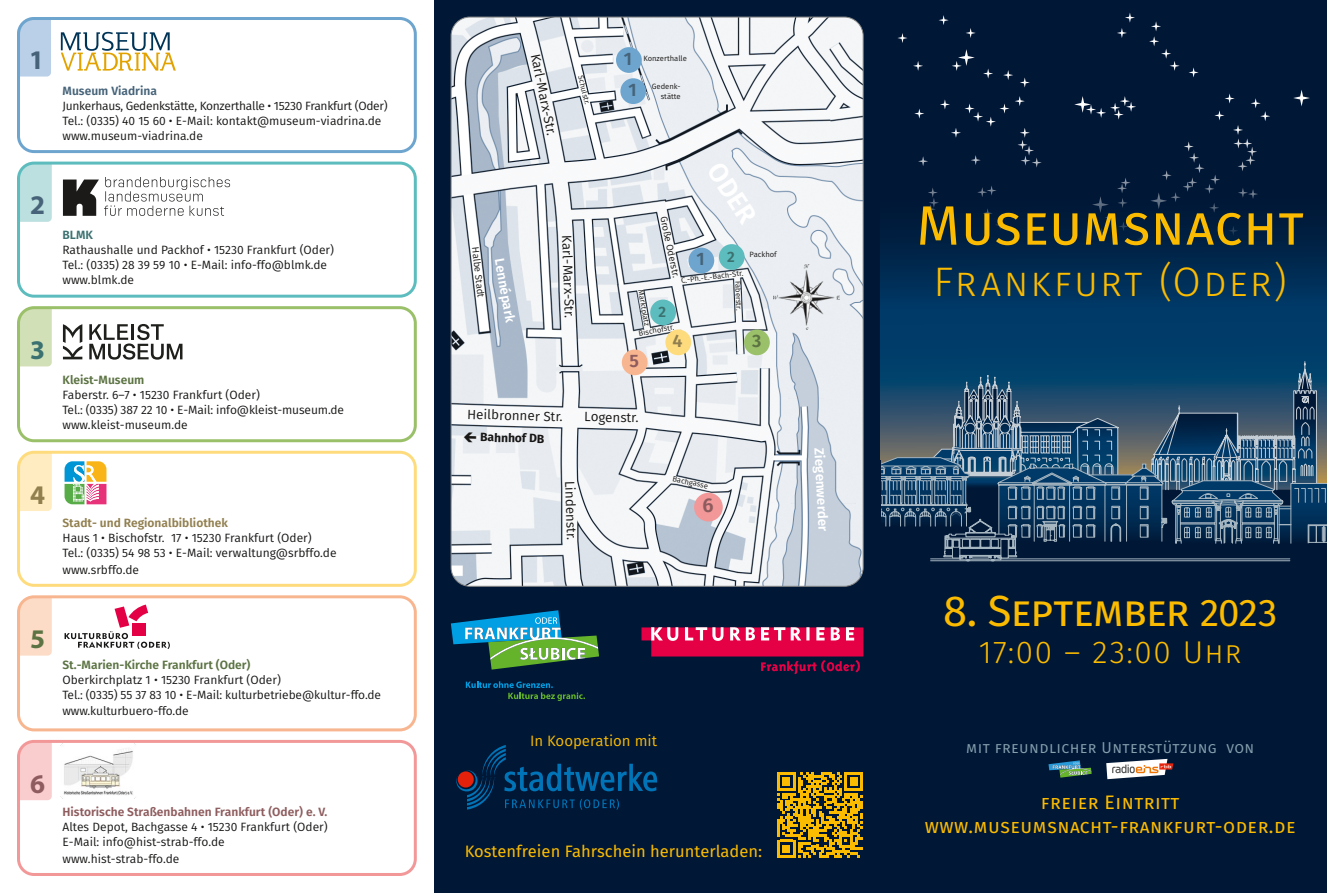
<style>
.page{position:relative;width:1327px;height:893px;background:#fff}
.page>*{position:absolute;margin:0;border:0;box-sizing:border-box;transform-origin:0 0}
.t1{font:55.5px "Fira Sans";letter-spacing:.005em;color:#fbbb00}
.t2{font:43.5px "Fira Sans";letter-spacing:-.025em;color:#fbbb00}
.t3{font:300 41.25px "Fira Sans";letter-spacing:.05em;color:#fbbb00}
.t4{font:300 31.5px "Fira Sans";letter-spacing:.045em;color:#fbbb00}
.t5{font:700 27px "Myriad Pro";color:#466379}
.t6{font:700 27px "Myriad Pro";color:#3b7170}
.t7{font:700 27px "Myriad Pro";color:#5c7343}
.t8{font:700 27px "Myriad Pro";color:#917f4f}
.t9{font:700 27px "Myriad Pro";color:#8e5c5e}
.t10{font:600 26.7px "Fira Sans";color:#fff}
.t11{font:600 19.95px "Fira Sans";color:#8e5c5e}
.t12{font:19.5px/24.8px "Fira Sans";letter-spacing:.025em;color:#fbbb00;text-align:center}
.t13{font:600 18px/31.2px "Fira Sans";color:#466379}
.t14{font:600 18px "Fira Sans";color:#917f4f}
.t15{font:600 18px "Fira Sans";color:#8e5c5e}
.t16{font:600 18px "Fira Sans";color:#5c7343}
.t17{font:16.5px "Fira Sans";color:#fbbb00}
.t18{font:15.75px "Fira Sans";letter-spacing:.025em;color:#869fad}
.t19{font:15px "Fira Sans";color:#fbbb00}
.t20{font:600 15px "Fira Sans";color:#3b7170}
.t21{font:13.35px "Fira Sans";color:#181716}
.t22{font:600 13.35px "Fira Sans";color:#fff}
.t23{font:12px/15px "Fira Sans";color:#181716}
.t24{font:600 12px "Fira Sans";color:#5c7343}
.t25{font:600 12px "Fira Sans";color:#8e5c5e}
.t26{font:600 12px "Fira Sans";color:#917f4f}
.t27{font:600 12px "Fira Sans";color:#466379}
.t28{font:700 12px "Fira Sans";color:#181716}
.t29{font:600 12px "Fira Sans";color:#3b7170}
.t30{font:9.6px "Fira Sans";color:#181716}
.t31{font:7.65px/9.6px "Fira Sans";color:#181716;text-align:right}
.s1{font-size:38.55px}
</style>
<div class="page">
<div style="left:434px;top:0;width:446px;height:893px;background:#001736"></div>
<img style="left:451px;top:17px;width:412px;height:569px">
<img style="left:773px;top:264px;width:66px;height:65px">
<div style="left:694px;top:493px;width:29px;height:28px;background:#f39899;border-radius:50%"></div>
<svg style="left:21px;top:162px;width:31px;height:60px;background:#bcdfdf"></svg>
<div style="left:21px;top:310px;width:31px;height:56px;background:#d1e0b6"></div>
<div style="left:21px;top:599px;width:31px;height:57px;background:#fcdcc6"></div>
<div style="left:21px;top:451px;width:31px;height:60px;background:#ffecc1"></div>
<div style="left:17px;top:17px;width:34px;height:60px;background:#bad0e8"></div>
<div style="left:21px;top:744px;width:31px;height:56px;background:#f9cdcd"></div>
<div style="left:17px;top:162px;width:400px;height:136px;border:3px solid #5dbdbe;border-radius:16px"></div>
<div style="left:17px;top:306px;width:400px;height:136px;border:3px solid #9bc06a;border-radius:16px"></div>
<div style="left:17px;top:595px;width:400px;height:136px;border:3px solid #f8b690;border-radius:16px"></div>
<div style="left:17px;top:451px;width:400px;height:136px;border:3px solid #fedc7e;border-radius:16px"></div>
<div style="left:17px;top:17px;width:400px;height:136px;border:3px solid #6da5cf;border-radius:16px"></div>
<div style="left:17px;top:740px;width:400px;height:136px;border:3px solid #f39899;border-radius:16px"></div>
<div style="left:881px;top:139px;width:446px;height:754px;background:#001736"></div>
<svg style="left:880px;top:139px;width:447px;height:222px;background:#00325c"></svg>
<svg style="left:880px;top:361px;width:447px;height:200px"></svg>
<svg style="left:1048px;top:760px;width:43px;height:18px"></svg>
<div style="left:880px;top:0;width:447px;height:139px;background:#001736"></div>
<svg style="left:65px;top:605px;width:105px;height:44px"></svg>
<svg style="left:61px;top:32px;width:115px;height:39px"></svg>
<svg style="left:63px;top:324px;width:19px;height:35px"></svg>
<svg style="left:89px;top:324px;width:93px;height:36px"></svg>
<svg style="left:65px;top:461px;width:41px;height:43px"></svg>
<img style="left:60px;top:743px;width:77px;height:55px">
<svg style="left:63px;top:177px;width:167px;height:39px"></svg>
<svg style="left:641px;top:627px;width:222px;height:47px"></svg>
<svg style="left:451px;top:610px;width:148px;height:60px"></svg>
<svg style="left:466px;top:681px;width:119px;height:20px"></svg>
<svg style="left:1106px;top:759px;width:67px;height:20px"></svg>
<div style="left:665px;top:329px;width:26px;height:26px;background:#fedc7e;border-radius:50%"></div>
<div style="left:616px;top:47px;width:26px;height:26px;background:#6da5cf;border-radius:50%"></div>
<div style="left:620px;top:78px;width:26px;height:26px;background:#6da5cf;border-radius:50%"></div>
<div style="left:688px;top:248px;width:26px;height:25px;background:#6da5cf;border-radius:50%"></div>
<div style="left:622px;top:349px;width:25px;height:26px;background:#f8b690;border-radius:50%"></div>
<div style="left:744px;top:329px;width:26px;height:26px;background:#9bc06a;border-radius:50%"></div>
<div style="left:650px;top:300px;width:26px;height:25px;background:#5dbdbe;border-radius:50%"></div>
<div style="left:719px;top:244px;width:25px;height:26px;background:#5dbdbe;border-radius:50%"></div>
<svg style="left:897px;top:13px;width:413px;height:235px"></svg>
<svg style="left:777px;top:772px;width:86px;height:86px"></svg>
<svg style="left:456px;top:745px;width:201px;height:65px"></svg>
<div style="left:877px;top:523px;width:7px;height:370px;background:#001736"></div>
<svg style="left:464px;top:432px;width:12px;height:11px"></svg>
<h3 class="t5" style="left:29px;top:42px;width:16px">1</h3>
<p class="t27" style="left:63px;top:81px;width:96px">Museum Viadrina</p>
<p class="t23" style="left:63px;top:98px;width:327px">Junkerhaus, Gedenkstätte, Konzerthalle • 15230 Frankfurt (Oder)<br>Tel.: (0335) 40 15 60 • E-Mail: kontakt@museum-viadrina.de www.museum-viadrina.de</p>
<h3 class="t5" style="left:30px;top:188px;width:16px">2</h3>
<p class="t29" style="left:63px;top:225px;width:32px">BLMK</p>
<p class="t23" style="left:63px;top:242px;width:273px">Rathaushalle und Packhof • 15230 Frankfurt (Oder)<br>Tel.: (0335) 28 39 59 10 • E-Mail: info-ffo@blmk.de www.blmk.de</p>
<h3 class="t6" style="left:30px;top:332px;width:16px">3</h3>
<p class="t24" style="left:63px;top:370px;width:83px">Kleist-Museum</p>
<p class="t23" style="left:63px;top:387px;width:283px">Faberstr. 6–7 • 15230 Frankfurt (Oder)<br>Tel.: (0335) 387 22 10 • E-Mail: info@kleist-museum.de www.kleist-museum.de</p>
<h3 class="t8" style="left:30px;top:477px;width:16px">4</h3>
<p class="t26" style="left:63px;top:513px;width:167px">Stadt- und Regionalbibliothek</p>
<p class="t23" style="left:63px;top:530px;width:275px">Haus 1 • Bischofstr. 17 • 15230 Frankfurt (Oder)<br>Tel.: (0335) 54 98 53 • E-Mail: verwaltung@srbffo.de</p>
<p class="t23" style="left:63px;top:562px;width:78px">www.srbffo.de</p>
<h3 class="t7" style="left:30px;top:621px;width:16px">5</h3>
<p class="t24" style="left:63px;top:655px;width:189px">St.-Marien-Kirche Frankfurt (Oder)</p>
<p class="t23" style="left:63px;top:672px;width:320px">Oberkirchplatz 1 • 15230 Frankfurt (Oder)<br>Tel.: (0335) 55 37 83 10 • E-Mail: kulturbetriebe@kultur-ffo.de</p>
<p class="t23" style="left:63px;top:703px;width:128px">www.kulturbuero-ffo.de</p>
<h3 class="t9" style="left:30px;top:766px;width:16px">6</h3>
<p class="t25" style="left:63px;top:802px;width:266px">Historische Straßenbahnen Frankfurt (Oder) e. V.</p>
<p class="t23" style="left:63px;top:819px;width:267px">Altes Depot, Bachgasse 4 • 15230 Frankfurt (Oder)<br>E-Mail: info@hist-strab-ffo.de</p>
<p class="t23" style="left:63px;top:851px;width:118px">www.hist-strab-ffo.de</p>
<p class="t21" style="left:545px;top:52px;width:85px;rotate:79deg">Karl-Marx-Str.</p>
<p class="t31" style="left:585px;top:74px;width:31px;rotate:76deg">Schulstr.</p>
<p class="t30" style="left:483px;top:246px;width:53px;rotate:84deg">Halbe Stadt</p>
<p class="t22" style="left:510px;top:256px;width:66px;rotate:80deg">Lennépark</p>
<p class="t21" style="left:577px;top:235px;width:85px;rotate:88deg">Karl-Marx-Str.</p>
<h3 class="t13" style="left:624px;top:42px;width:14px">1<br>1</h3>
<p class="t31" style="left:643px;top:53px;width:45px">Konzerthalle</p>
<p class="t31" style="left:652px;top:82px;width:30px">Gedenk&shy;stätte</p>
<h3 class="t10" style="left:732px;top:153px;width:68px;rotate:57deg">ODER</h3>
<p class="t30" style="left:670px;top:215px;width:64px;rotate:78deg">Große Oderstr.</p>
<p class="t31" style="left:749px;top:249px;width:29px">Packhof</p>
<p class="t20" style="left:727px;top:244px;width:9px">2</p>
<h3 class="t13" style="left:696px;top:242px;width:10px">1</h3>
<p class="t31" style="left:680px;top:275px;width:64px;rotate:-7deg">C.-Ph.-E.-Bach-Str.</p>
<p class="t31" style="left:743px;top:280px;width:31px;rotate:88deg">Faberstr.</p>
<p class="t31" style="left:646px;top:289px;width:38px;rotate:80deg">Marktplatz</p>
<p class="t20" style="left:658px;top:300px;width:9px">2</p>
<p class="t31" style="left:638px;top:328px;width:37px;rotate:-10deg">Bischofstr.</p>
<h3 class="t14" style="left:672px;top:326px;width:12px">4</h3>
<h3 class="t16" style="left:752px;top:326px;width:11px">3</h3>
<h3 class="t15" style="left:629px;top:346px;width:11px">5</h3>
<p class="t21" style="left:467px;top:405px;width:97px;rotate:1deg">Heilbronner Str.</p>
<p class="t28" style="left:480px;top:427px;width:66px;rotate:1deg">Bahnhof DB</p>
<p class="t21" style="left:584px;top:407px;width:56px;rotate:1deg">Logenstr.</p>
<p class="t21" style="left:580px;top:480px;width:61px;rotate:88deg">Lindenstr.</p>
<p class="t31" style="left:674px;top:474px;width:37px;rotate:12deg">Bachgasse</p>
<h3 class="t11" style="left:702px;top:489px;width:13px">6</h3>
<p class="t22" style="left:830px;top:447px;width:85px;rotate:87deg">Ziegenwerder</p>
<p class="t19" style="left:530px;top:730px;width:129px">In Kooperation mit</p>
<h3 class="t17" style="left:465px;top:838px;width:299px">Kostenfreien Fahrschein herunterladen:</h3>
<h1 class="t1" style="left:916px;top:183px;width:389px">Museumsnacht</h1>
<h3 class="t3" style="left:933px;top:253px;width:355px">Frankfurt (Oder)</h3>
<h2 class="t2" style="left:943px;top:578px;width:336px">8. September <span class="s1">2023</span></h2>
<h3 class="t4" style="left:979px;top:630px;width:264px">17:00 – 23:00 Uhr</h3>
<h3 class="t18" style="left:966px;top:735px;width:290px">mit freundlicher Unterstützung von</h3>
<h3 class="t12" style="left:925px;top:789px;width:372px">freier Eintritt www.museumsnacht-frankfurt-oder.de</h3>
</div>
